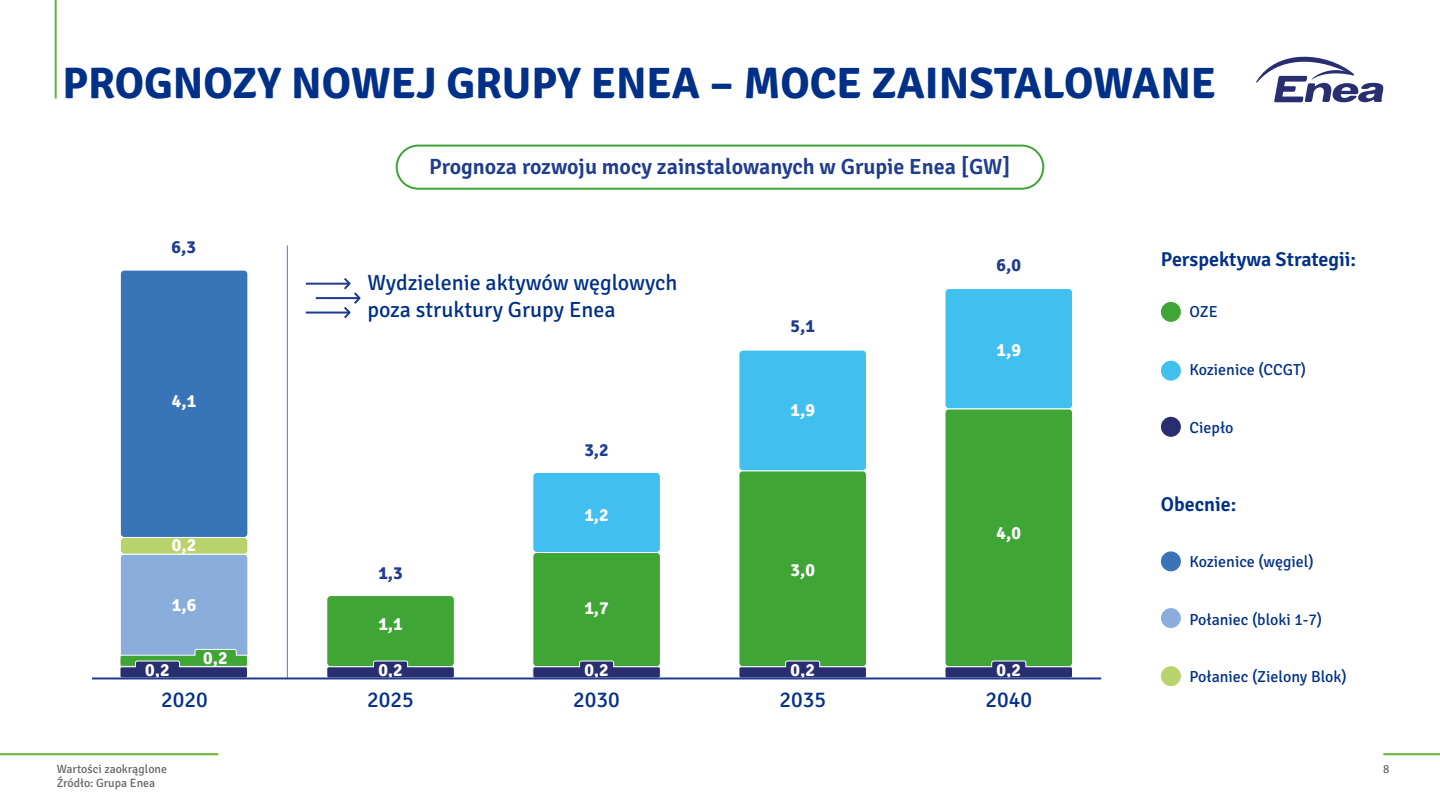
<style>
.page{position:relative;width:1440px;height:811px;background:#fff}
.page>*{position:absolute;margin:0;border:0;box-sizing:border-box;transform-origin:0 0}
.t1{font:700 44px "Signika";color:#003087}
.t2{font:22px/26.4px "Signika";color:#003087}
.t3{font:600 22px "Signika";color:#1f3c8f}
.t4{font:600 20px "Signika";color:#003087}
.t5{font:700 18px "Signika";color:#fff}
.t6{font:700 18px "Signika";color:#1f3c8f}
.t7{font:16px "Signika";color:#003087}
.t8{font:12px/14.4px "Signika";color:#666}
</style>
<div class="page">
<div style="left:1161px;top:360px;width:20px;height:20px;background:#41c0f0;border-radius:50%"></div>
<div style="left:1161px;top:302px;width:20px;height:20px;background:#3fa535;border-radius:50%"></div>
<hr style="left:0;top:752px;width:218px;height:2px;background:#66b32e">
<hr style="left:1383px;top:752px;width:57px;height:2px;background:#66b32e">
<hr style="left:55px;top:0;width:2px;height:98px;background:#66b32e">
<svg style="left:1256px;top:56px;width:128px;height:46px"></svg>
<div style="left:396px;top:144px;width:648px;height:46px;border:2px solid #3fa535;border-radius:22px"></div>
<div style="left:1161px;top:416px;width:20px;height:20px;background:#292e70;border-radius:50%"></div>
<div style="left:1161px;top:551px;width:20px;height:20px;background:#3974b9;border-radius:50%"></div>
<div style="left:945px;top:408px;width:128px;height:258px;background:#3fa535;border-radius:4px"></div>
<div style="left:944px;top:408px;width:129px;height:259px;border:1px solid #fff;border-radius:4px"></div>
<div style="left:945px;top:288px;width:128px;height:120px;background:#41c0f0;border-radius:4px"></div>
<div style="left:944px;top:288px;width:129px;height:121px;border:1px solid #fff;border-radius:4px"></div>
<div style="left:739px;top:470px;width:127px;height:196px;background:#3fa535;border-radius:4px"></div>
<div style="left:738px;top:470px;width:129px;height:197px;border:1px solid #fff;border-radius:4px"></div>
<div style="left:533px;top:552px;width:127px;height:114px;background:#3fa535;border-radius:4px"></div>
<div style="left:532px;top:551px;width:129px;height:116px;border:1px solid #fff;border-radius:4px"></div>
<div style="left:327px;top:595px;width:127px;height:71px;background:#3fa535;border-radius:4px"></div>
<div style="left:326px;top:594px;width:129px;height:73px;border:1px solid #fff;border-radius:4px"></div>
<div style="left:120px;top:554px;width:128px;height:103px;background:#8baddc;border-radius:4px"></div>
<div style="left:120px;top:553px;width:128px;height:105px;border:1px solid #fff;border-radius:4px"></div>
<div style="left:120px;top:537px;width:128px;height:17px;background:#b9d36c;border-radius:4px"></div>
<div style="left:120px;top:536px;width:128px;height:18px;border:1px solid #fff;border-radius:4px"></div>
<div style="left:120px;top:270px;width:128px;height:267px;background:#3974b9;border-radius:4px"></div>
<div style="left:120px;top:269px;width:128px;height:268px;border:1px solid #fff;border-radius:4px"></div>
<div style="left:739px;top:350px;width:127px;height:120px;background:#41c0f0;border-radius:4px"></div>
<div style="left:738px;top:349px;width:129px;height:122px;border:1px solid #fff;border-radius:4px"></div>
<div style="left:533px;top:472px;width:127px;height:80px;background:#41c0f0;border-radius:4px"></div>
<div style="left:532px;top:471px;width:129px;height:81px;border:1px solid #fff;border-radius:4px"></div>
<div style="left:1161px;top:607px;width:20px;height:20px;background:#8baddc;border-radius:50%"></div>
<div style="left:1161px;top:666px;width:20px;height:19px;background:#b9d36c;border-radius:50%"></div>
<svg style="left:326px;top:659px;width:129px;height:18px"></svg>
<svg style="left:532px;top:659px;width:129px;height:18px"></svg>
<svg style="left:738px;top:659px;width:129px;height:18px"></svg>
<svg style="left:944px;top:659px;width:129px;height:18px"></svg>
<hr style="left:287px;top:245px;width:1px;height:433px;background:#4481c2">
<hr style="left:316px;top:297px;width:44px;height:2px;background:#1f3c8f">
<hr style="left:306px;top:311px;width:44px;height:2px;background:#1f3c8f">
<hr style="left:306px;top:282px;width:44px;height:2px;background:#1f3c8f">
<svg style="left:342px;top:278px;width:19px;height:41px"></svg>
<svg style="left:120px;top:648px;width:128px;height:29px"></svg>
<hr style="left:92px;top:677px;width:1009px;height:2px;background:#1f3c8f">
<h1 class="t1" style="left:62px;top:57px;width:1155px">PROGNOZY NOWEJ GRUPY ENEA – MOCE ZAINSTALOWANE</h1>
<p class="t6" style="left:172px;top:236px;width:26px">6,3</p>
<p class="t5" style="left:172px;top:389px;width:26px">4,1</p>
<p class="t5" style="left:172px;top:534px;width:26px">0,2</p>
<p class="t5" style="left:172px;top:594px;width:26px">1,6</p>
<p class="t5" style="left:145px;top:658px;width:26px">0,2</p>
<p class="t5" style="left:203px;top:646px;width:26px">0,2</p>
<h2 class="t3" style="left:429px;top:153px;width:583px">Prognoza rozwoju mocy zainstalowanych w Grupie Enea [GW]</h2>
<h2 class="t2" style="left:367px;top:270px;width:312px">Wydzielenie aktywów węglowych poza struktury Grupy Enea</h2>
<p class="t6" style="left:584px;top:438px;width:26px">3,2</p>
<p class="t6" style="left:378px;top:562px;width:26px">1,3</p>
<p class="t5" style="left:378px;top:612px;width:26px">1,1</p>
<p class="t5" style="left:584px;top:503px;width:26px">1,2</p>
<p class="t5" style="left:584px;top:596px;width:26px">1,7</p>
<p class="t6" style="left:790px;top:315px;width:26px">5,1</p>
<p class="t5" style="left:791px;top:399px;width:26px">1,9</p>
<p class="t5" style="left:790px;top:559px;width:26px">3,0</p>
<p class="t6" style="left:997px;top:254px;width:26px">6,0</p>
<p class="t5" style="left:997px;top:339px;width:26px">1,9</p>
<p class="t5" style="left:997px;top:522px;width:26px">4,0</p>
<p class="t5" style="left:378px;top:658px;width:26px">0,2</p>
<p class="t5" style="left:584px;top:658px;width:26px">0,2</p>
<p class="t5" style="left:791px;top:658px;width:26px">0,2</p>
<p class="t5" style="left:997px;top:658px;width:26px">0,2</p>
<h2 class="t2" style="left:161px;top:686px;width:48px">2020</h2>
<h2 class="t2" style="left:367px;top:686px;width:48px">2025</h2>
<h2 class="t2" style="left:573px;top:686px;width:48px">2030</h2>
<h2 class="t2" style="left:779px;top:686px;width:48px">2035</h2>
<h2 class="t2" style="left:985px;top:686px;width:48px">2040</h2>
<p class="t4" style="left:1161px;top:248px;width:197px">Perspektywa Strategii:</p>
<p class="t7" style="left:1190px;top:302px;width:30px">OZE</p>
<p class="t7" style="left:1190px;top:360px;width:118px">Kozienice (CCGT)</p>
<p class="t7" style="left:1190px;top:418px;width:46px">Ciepło</p>
<p class="t4" style="left:1161px;top:492px;width:77px">Obecnie:</p>
<p class="t7" style="left:1190px;top:552px;width:126px">Kozienice (węgiel)</p>
<p class="t7" style="left:1190px;top:610px;width:134px">Połaniec (bloki 1-7)</p>
<p class="t7" style="left:1190px;top:667px;width:159px">Połaniec (Zielony Blok)</p>
<p class="t8" style="left:57px;top:761px;width:112px">Wartości zaokrąglone<br>Źródło: Grupa Enea</p>
<p class="t8" style="left:1383px;top:761px;width:8px">8</p>
</div>
